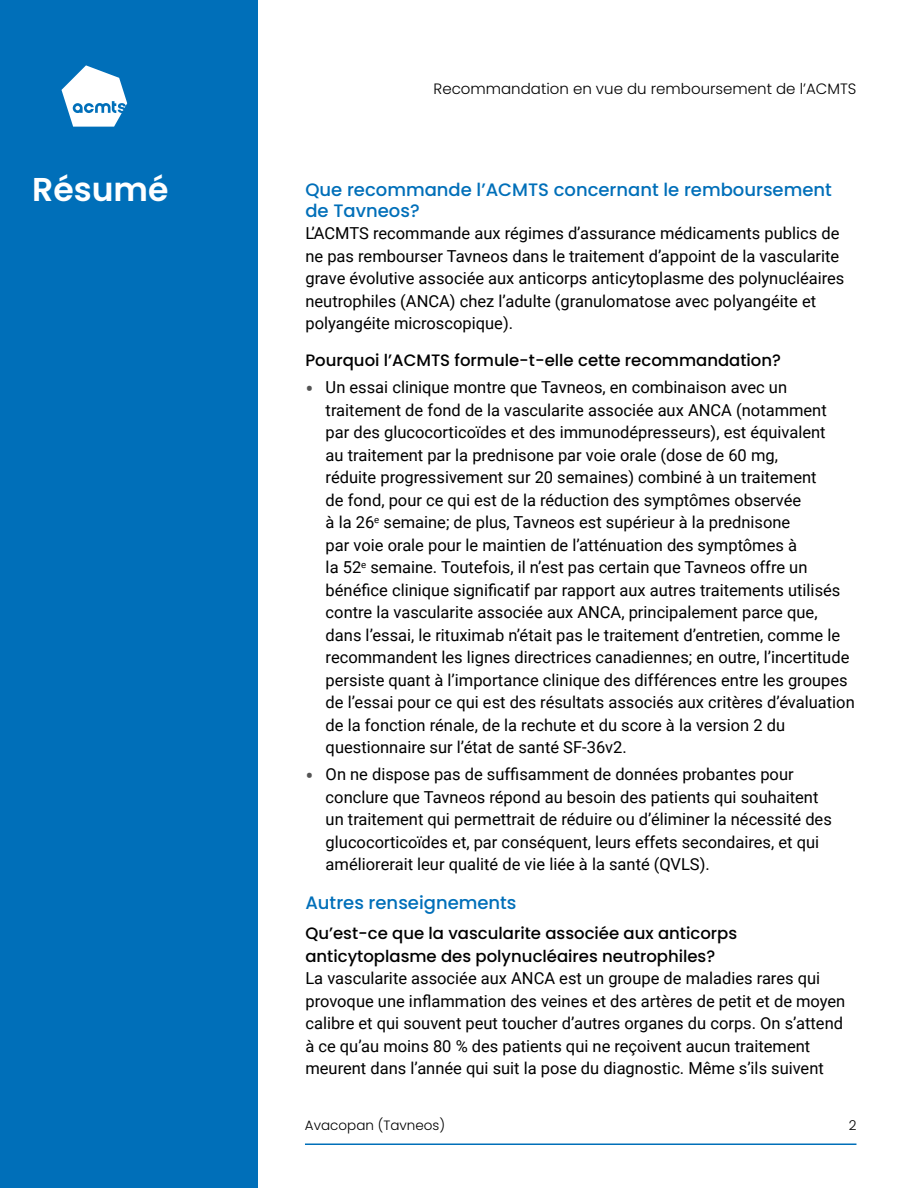
<style>
.page{position:relative;width:918px;height:1188px;background:#fff}
.page>*{position:absolute;margin:0;border:0;box-sizing:border-box;transform-origin:0 0}
.RS_Heading_1{font:600 33px "Poppins";color:#fff}
.RS_Heading_2{font:500 18px/21px "Poppins";color:#006fb9}
.RS_Bullets_lvl_1_First{font:16.5px/22.5px "Roboto";color:#000}
.RS_Text{font:16.5px/22.5px "Roboto";color:#000}
.RS_Bullets_lvl_1{font:16.5px/22.5px "Roboto";color:#000}
.RS_Heading_3{font:500 16.5px/22.5px "Poppins";color:#000}
.t1{font:300 15px "Poppins";color:#000}
.t2{font:300 13.5px "Poppins";color:#000}
.s1{font-size:24px;color:#545454}
</style>
<div class="page">
<div style="left:0;top:0;width:257px;height:1188px;background:#006fb9"></div>
<svg style="left:62px;top:65px;width:65px;height:62px"></svg>
<hr style="left:305px;top:1143px;width:551px;height:2px;background:#006fb9">
<p class="t1" style="left:434px;top:80px;width:424px">Recommandation en vue du remboursement de l’ACMTS</p>
<p class="RS_Heading_1" style="left:32px;top:170px;width:138px">Résumé</p>
<h2 class="RS_Heading_2" style="left:305px;top:179px;width:528px">Que recommande l’ACMTS concernant le remboursement de Tavneos?</h2>
<p class="RS_Text" style="left:305px;top:222px;width:541px">L’ACMTS recommande aux régimes d’assurance médicaments publics de ne pas rembourser Tavneos dans le traitement d’appoint de la vascularite grave évolutive associée aux anticorps anticytoplasme des polynucléaires neutrophiles (ANCA) chez l’adulte (granulomatose avec polyangéite et polyangéite microscopique).</p>
<h1 class="RS_Heading_3" style="left:305px;top:349px;width:477px">Pourquoi l’ACMTS formule-t-elle cette recommandation?</h1>
<p class="RS_Bullets_lvl_1_First" style="left:326px;top:375px;width:531px;text-indent:-20px"><span class="s1">•</span> Un essai clinique montre que Tavneos, en combinaison avec un traitement de fond de la vascularite associée aux ANCA (notamment<br>par des glucocorticoïdes et des immunodépresseurs), est équivalent<br>au traitement par la prednisone par voie orale (dose de 60 mg,<br>réduite progressivement sur 20 semaines) combiné à un traitement<br>de fond, pour ce qui est de la réduction des symptômes observée<br>à la 26<sup>e</sup> semaine; de plus, Tavneos est supérieur à la prednisone<br>par voie orale pour le maintien de l’atténuation des symptômes à<br>la 52<sup>e</sup> semaine. Toutefois, il n’est pas certain que Tavneos offre un bénéfice clinique significatif par rapport aux autres traitements utilisés contre la vascularite associée aux ANCA, principalement parce que, dans l’essai, le rituximab n’était pas le traitement d’entretien, comme le recommandent les lignes directrices canadiennes; en outre, l’incertitude persiste quant à l’importance clinique des différences entre les groupes de l’essai pour ce qui est des résultats associés aux critères d’évaluation de la fonction rénale, de la rechute et du score à la version 2 du questionnaire sur l’état de santé SF-36v2.</p>
<p class="RS_Bullets_lvl_1" style="left:326px;top:762px;width:508px;text-indent:-20px"><span class="s1">•</span> On ne dispose pas de suffisamment de données probantes pour conclure que Tavneos répond au besoin des patients qui souhaitent un traitement qui permettrait de réduire ou d’éliminer la nécessité des glucocorticoïdes et, par conséquent, leurs effets secondaires, et qui améliorerait leur qualité de vie liée à la santé (QVLS).</p>
<h2 class="RS_Heading_2" style="left:305px;top:892px;width:213px">Autres renseignements</h2>
<h1 class="RS_Heading_3" style="left:305px;top:922px;width:433px">Qu’est-ce que la vascularite associée aux anticorps anticytoplasme des polynucléaires neutrophiles?</h1>
<p class="RS_Text" style="left:305px;top:966px;width:541px">La vascularite associée aux ANCA est un groupe de maladies rares qui provoque une inflammation des veines et des artères de petit et de moyen calibre et qui souvent peut toucher d’autres organes du corps. On s’attend à ce qu’au moins 80 % des patients qui ne reçoivent aucun traitement meurent dans l’année qui suit la pose du diagnostic. Même s’ils suivent</p>
<p class="t2" style="left:305px;top:1117px;width:142px">Avacopan (Tavneos)</p>
<p class="t2" style="left:849px;top:1117px;width:9px">2</p>
</div>
